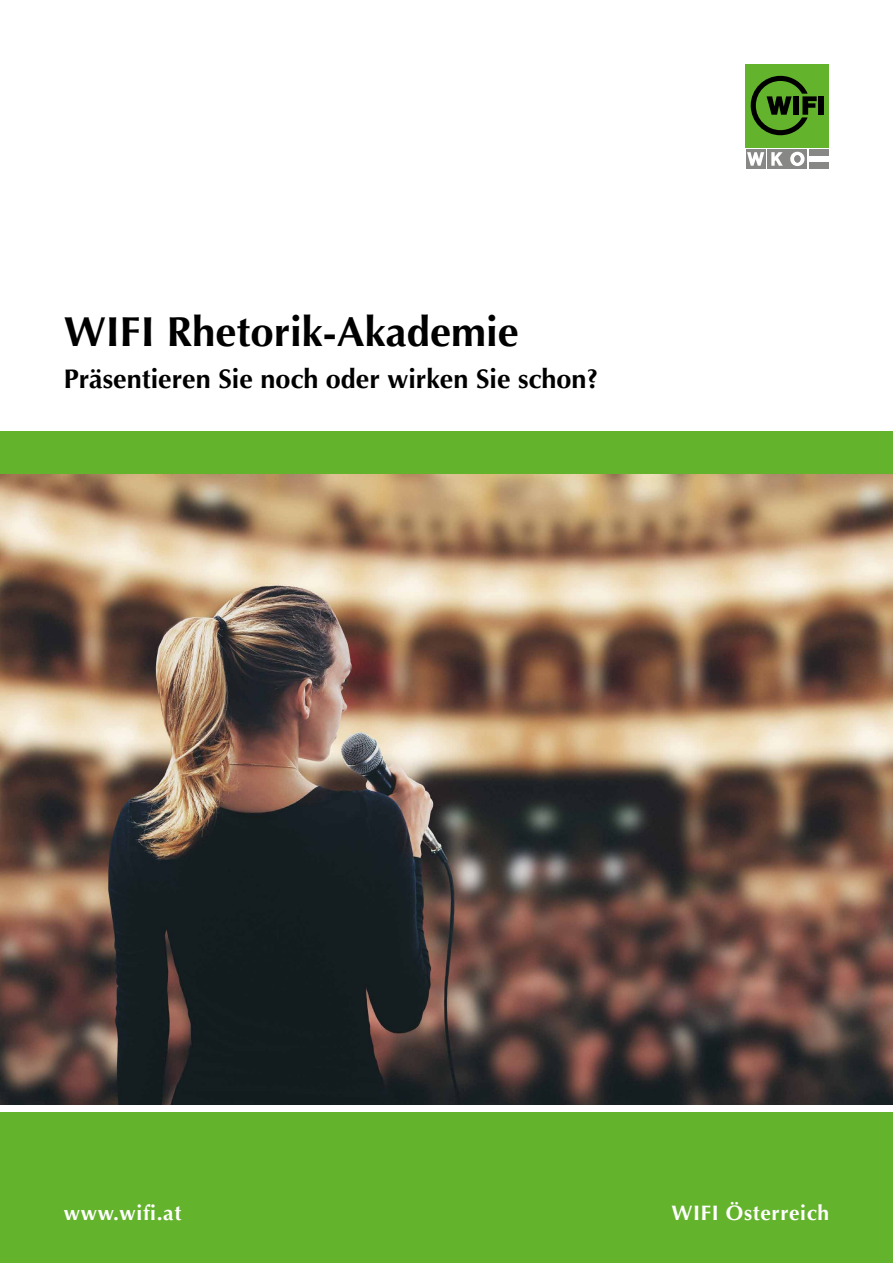
<style>
.page{position:relative;width:893px;height:1263px;background:#fff}
.page>*{position:absolute;margin:0;border:0;box-sizing:border-box;transform-origin:0 0}
.t1{font:700 42px "Optima";color:#000}
.t2{font:700 27px "Optima";color:#000}
.t3{font:700 21px "Optima";letter-spacing:.03em;color:#fff}
</style>
<div class="page">
<img style="left:0;top:474px;width:893px;height:631px">
<div style="left:0;top:1105px;width:893px;height:158px;background:#64b32c"></div>
<div style="left:0;top:1105px;width:893px;height:6px;background:#fff"></div>
<div style="left:746px;top:64px;width:83px;height:83px;background:#64b32c"></div>
<div style="left:787px;top:149px;width:20px;height:20px;background:#878786"></div>
<div style="left:767px;top:149px;width:19px;height:20px;background:#878786"></div>
<svg style="left:771px;top:152px;width:12px;height:14px"></svg>
<div style="left:746px;top:149px;width:20px;height:20px;background:#878786"></div>
<svg style="left:747px;top:152px;width:17px;height:14px"></svg>
<div style="left:809px;top:149px;width:20px;height:7px;background:#878786"></div>
<div style="left:809px;top:162px;width:20px;height:7px;background:#878786"></div>
<div style="left:818px;top:96px;width:6px;height:19px;background:#000"></div>
<svg style="left:751px;top:76px;width:66px;height:59px"></svg>
<svg style="left:790px;top:152px;width:15px;height:14px"></svg>
<div style="left:794px;top:155px;width:6px;height:8px;background:#878786;border-radius:50%"></div>
<div style="left:0;top:431px;width:893px;height:43px;background:#64b32c"></div>
<h1 class="t1" style="left:64px;top:308px;width:457px">WIFI Rhetorik-Akademie</h1>
<p class="t2" style="left:64px;top:364px;width:536px">Präsentieren Sie noch oder wirken Sie schon?</p>
<p class="t3" style="left:64px;top:1201px;width:119px">www.wifi.at</p>
<p class="t3" style="left:671px;top:1201px;width:159px">WIFI Österreich</p>
</div>
